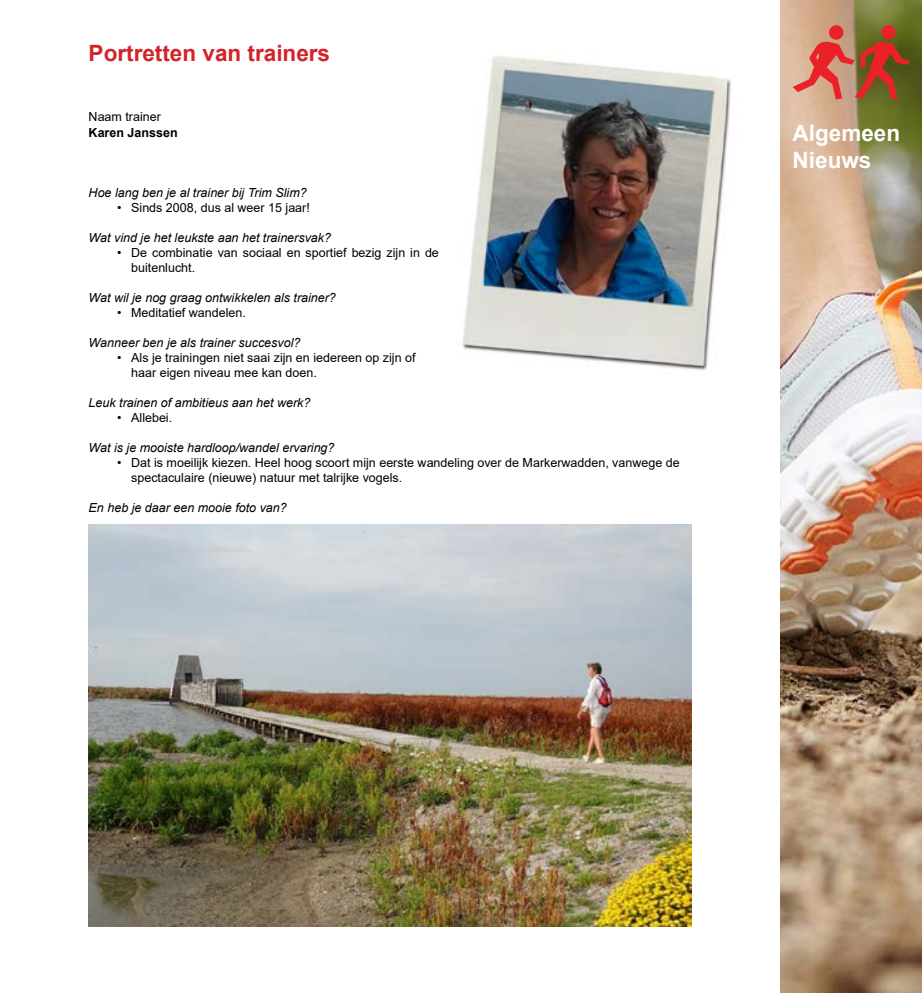
<style>
.page{position:relative;width:922px;height:993px;background:#fff}
.page>*{position:absolute;margin:0;border:0;box-sizing:border-box;transform-origin:0 0}
.t1{font:700 22.5px "Arial";color:#d2232a}
.t2{font:700 22.5px/27px "Arial";color:#fff}
.t3{font:12.5px/15px "Arial";color:#000}
.t4{font:italic 12.5px "Arial";color:#000}
.t5{font:700 12.5px "Arial";color:#000}
</style>
<div class="page">
<img style="left:780px;top:0;width:141px;height:992px">
<svg style="left:792px;top:25px;width:117px;height:74px;background:#b56a4d"></svg>
<img style="left:456px;top:56px;width:275px;height:314px">
<img style="left:89px;top:524px;width:602px;height:402px">
<h1 class="t1" style="left:89px;top:38px;width:243px">Portretten van trainers</h1>
<p class="t3" style="left:89px;top:109px;width:74px">Naam trainer</p>
<p class="t5" style="left:89px;top:123px;width:90px">Karen Janssen</p>
<p class="t4" style="left:89px;top:184px;width:219px">Hoe lang ben je al trainer bij Trim Slim?</p>
<p class="t3" style="left:117px;top:199px;width:194px">• Sinds 2008, dus al weer 15 jaar!</p>
<p class="t4" style="left:89px;top:229px;width:244px">Wat vind je het leukste aan het trainersvak?</p>
<p class="t3" style="left:131px;top:244px;width:309px;text-indent:-14px">• De combinatie van sociaal en sportief bezig zijn in de buitenlucht.</p>
<p class="t4" style="left:89px;top:289px;width:249px">Wat wil je nog graag ontwikkelen als trainer?</p>
<p class="t3" style="left:117px;top:304px;width:130px">• Meditatief wandelen.</p>
<p class="t4" style="left:89px;top:334px;width:213px">Wanneer ben je als trainer succesvol?</p>
<p class="t3" style="left:131px;top:349px;width:286px;text-indent:-14px">• Als je trainingen niet saai zijn en iedereen op zijn of haar eigen niveau mee kan doen.</p>
<p class="t4" style="left:89px;top:394px;width:223px">Leuk trainen of ambitieus aan het werk?</p>
<p class="t3" style="left:117px;top:409px;width:57px">• Allebei.</p>
<p class="t4" style="left:89px;top:439px;width:247px">Wat is je mooiste hardloop/wandel ervaring?</p>
<p class="t3" style="left:131px;top:454px;width:550px;text-indent:-14px">• Dat is moeilijk kiezen. Heel hoog scoort mijn eerste wandeling over de Markerwadden, vanwege de spectaculaire (nieuwe) natuur met talrijke vogels.</p>
<p class="t4" style="left:89px;top:499px;width:200px">En heb je daar een mooie foto van?</p>
<h1 class="t2" style="left:792px;top:120px;width:109px">Algemeen<br>Nieuws</h1>
</div>
